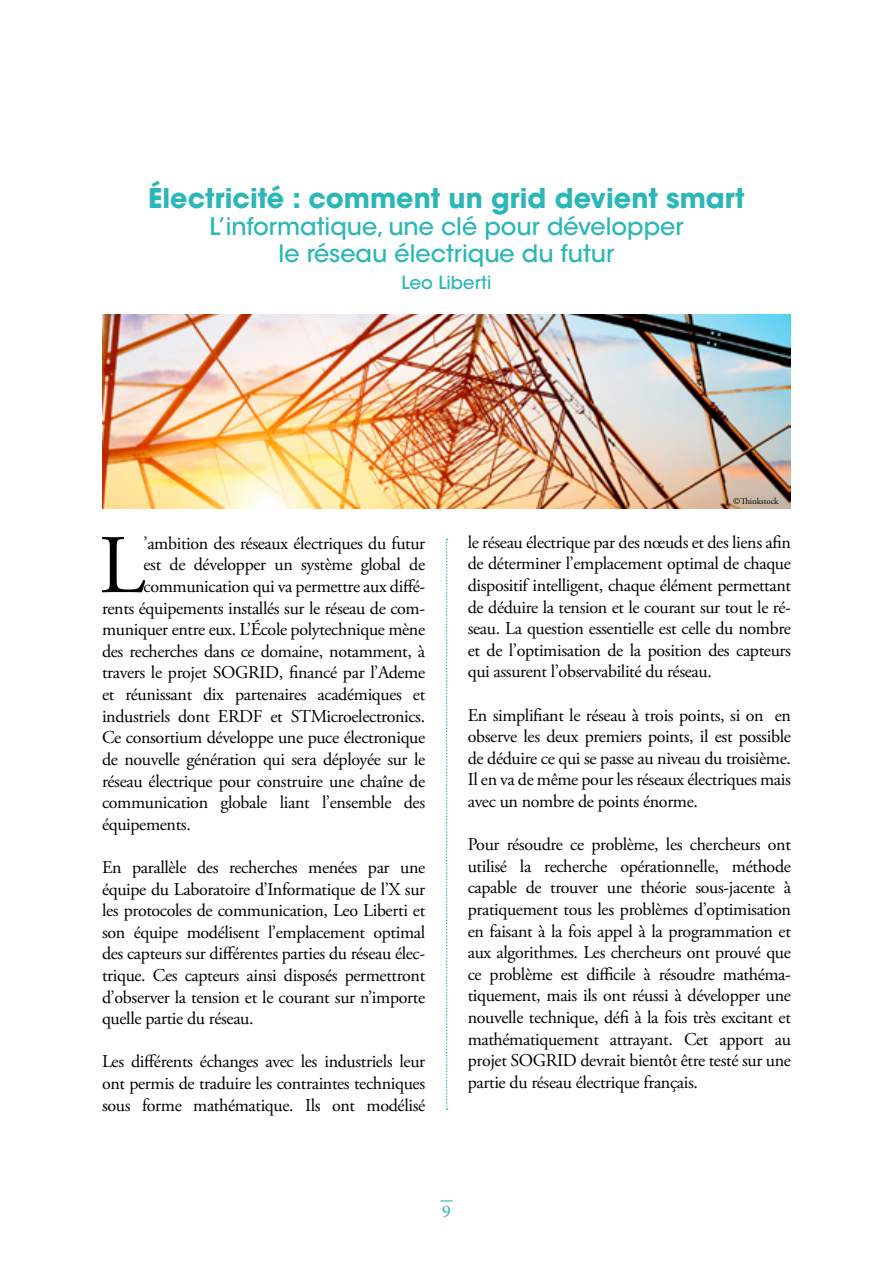
<style>
.page{position:relative;width:893px;height:1263px;background:#fff}
.page>*{position:absolute;margin:0;border:0;box-sizing:border-box;transform-origin:0 0}
.t1{font:83.1px "Adobe Garamond Pro";color:#000}
.t2{font:700 27px "ITC Avant Garde Std";color:#2bb6b7}
.t3{font:500 24px/27px "ITC Avant Garde Std";color:#2bb6b7;text-align:center}
.t4{font:18px/21.6px "Adobe Garamond Pro";letter-spacing:-.02em;color:#000;text-align:justify}
.t5{font:500 18px "ITC Avant Garde Std";color:#2bb6b7}
.t6{font:18px "Minion Pro";color:#2bb6b7}
.t7{font:9px "Adobe Garamond Pro";letter-spacing:-.01em;color:#000}
</style>
<div class="page">
<svg style="left:440px;top:1200px;width:13px;height:1px"></svg>
<svg style="left:446px;top:539px;width:2px;height:571px"></svg>
<img style="left:102px;top:315px;width:689px;height:193px">
<h2 class="t2" style="left:148px;top:180px;width:598px">Électricité : comment un grid devient smart</h2>
<h3 class="t3" style="left:209px;top:213px;width:476px">L’informatique, une clé pour développer le réseau électrique du futur</h3>
<p class="t5" style="left:402px;top:271px;width:91px">Leo Liberti</p>
<h1 class="t1" style="left:99px;top:516px;width:47px">L</h1>
<p class="t4" style="left:144px;top:533px;width:283px">’ambition des réseaux électriques du futur</p>
<p class="t4" style="left:144px;top:555px;width:283px">est de développer un système global de</p>
<p class="t4" style="left:144px;top:576px;width:283px">communication qui va permettre aux diffé-</p>
<p class="t4" style="left:102px;top:598px;width:325px">rents équipements installés sur le réseau de com-</p>
<p class="t4" style="left:102px;top:619px;width:325px">muniquer entre eux. L’École polytechnique mène</p>
<p class="t4" style="left:102px;top:641px;width:325px">des recherches dans ce domaine, notamment, à</p>
<p class="t4" style="left:102px;top:663px;width:325px">travers le projet SOGRID, financé par l’Ademe</p>
<p class="t4" style="left:102px;top:684px;width:325px">et réunissant dix partenaires académiques et</p>
<p class="t4" style="left:102px;top:706px;width:325px">industriels dont ERDF et STMicroelectronics.</p>
<p class="t4" style="left:102px;top:727px;width:325px">Ce consortium développe une puce électronique</p>
<p class="t4" style="left:102px;top:749px;width:325px">de nouvelle génération qui sera déployée sur le</p>
<p class="t4" style="left:102px;top:771px;width:325px">réseau électrique pour construire une chaîne de</p>
<p class="t4" style="left:102px;top:792px;width:325px">communication globale liant l’ensemble des</p>
<p class="t4" style="left:102px;top:814px;width:90px">équipements.</p>
<p class="t4" style="left:102px;top:857px;width:325px">En parallèle des recherches menées par une équipe du Laboratoire d’Informatique de l’X sur les protocoles de communication, Leo Liberti et son équipe modélisent l’emplacement optimal des capteurs sur différentes parties du réseau élec&shy;trique. Ces capteurs ainsi disposés permettront d’observer la tension et le courant sur n’importe quelle partie du réseau.</p>
<p class="t4" style="left:102px;top:1051px;width:325px">Les différents échanges avec les industriels leur ont permis de traduire les contraintes techniques sous forme mathématique. Ils ont modélisé</p>
<p class="t7" style="left:733px;top:496px;width:47px">©Thinkstock</p>
<p class="t4" style="left:468px;top:532px;width:325px">le réseau électrique par des nœuds et des liens afin de déterminer l’emplacement optimal de chaque dispositif intelligent, chaque élément permettant de déduire la tension et le courant sur tout le ré&shy;seau. La question essentielle est celle du nombre et de l’optimisation de la position des capteurs qui assurent l’observabilité du réseau.</p>
<p class="t4" style="left:468px;top:705px;width:325px">En simplifiant le réseau à trois points, si on en observe les deux premiers points, il est possible de déduire ce qui se passe au niveau du troisième.<br>Il en va de même pour les réseaux électriques mais avec un nombre de points énorme.</p>
<p class="t4" style="left:468px;top:834px;width:325px">Pour résoudre ce problème, les chercheurs ont utilisé la recherche opérationnelle, méthode capable de trouver une théorie sous-jacente à pratiquement tous les problèmes d’optimisation en faisant à la fois appel à la programmation et aux algorithmes. Les chercheurs ont prouvé que ce problème est difficile à résoudre mathéma&shy;tiquement, mais ils ont réussi à développer une nouvelle technique, défi à la fois très excitant et mathématiquement attrayant. Cet apport au projet SOGRID devrait bientôt être testé sur une partie du réseau électrique français.</p>
<p class="t6" style="left:442px;top:1199px;width:10px">9</p>
</div>
